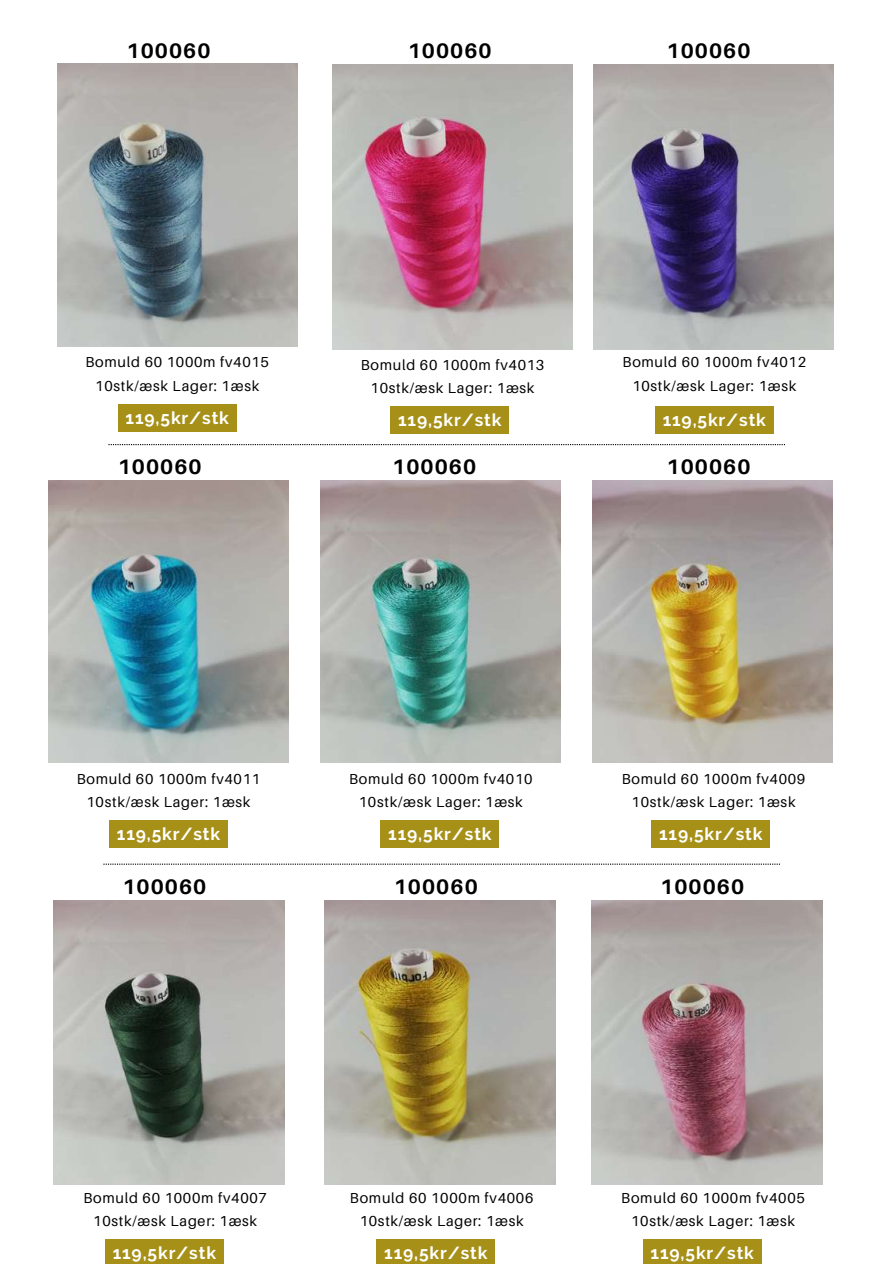
<style>
.page{position:relative;width:893px;height:1264px;background:#fff}
.page>*{position:absolute;margin:0;border:0;box-sizing:border-box;transform-origin:0 0}
.t1{font:700 21px "Aileron";letter-spacing:.05em;color:#000}
.t2{font:700 17.4px "Raleway";letter-spacing:.05em;color:#fff}
.t3{font:14.4px/23.7px "Aileron";letter-spacing:.05em;color:#000;text-align:center}
</style>
<div class="page">
<svg style="left:108px;top:444px;width:677px;height:1px"></svg>
<img style="left:49px;top:480px;width:240px;height:283px">
<img style="left:321px;top:480px;width:239px;height:283px">
<img style="left:592px;top:480px;width:240px;height:283px">
<img style="left:53px;top:900px;width:231px;height:284px">
<svg style="left:103px;top:863px;width:677px;height:1px"></svg>
<img style="left:58px;top:64px;width:239px;height:282px">
<img style="left:594px;top:65px;width:239px;height:284px">
<img style="left:333px;top:65px;width:239px;height:284px">
<img style="left:325px;top:900px;width:230px;height:284px">
<img style="left:591px;top:900px;width:231px;height:284px">
<div style="left:109px;top:820px;width:118px;height:28px;background:#a79017"></div>
<div style="left:381px;top:820px;width:118px;height:28px;background:#a79017"></div>
<div style="left:651px;top:820px;width:118px;height:28px;background:#a79017"></div>
<div style="left:105px;top:1239px;width:118px;height:24px;background:#a79017"></div>
<div style="left:118px;top:404px;width:118px;height:27px;background:#a79017"></div>
<div style="left:655px;top:406px;width:118px;height:28px;background:#a79017"></div>
<div style="left:390px;top:406px;width:119px;height:28px;background:#a79017"></div>
<div style="left:377px;top:1239px;width:118px;height:24px;background:#a79017"></div>
<div style="left:643px;top:1239px;width:118px;height:24px;background:#a79017"></div>
<h1 class="t1" style="left:126px;top:37px;width:85px">100060</h1>
<h1 class="t1" style="left:408px;top:37px;width:85px">100060</h1>
<h1 class="t1" style="left:666px;top:37px;width:85px">100060</h1>
<p class="t3" style="left:85px;top:350px;width:185px">Bomuld 60 1000m fv4015<br>10stk/æsk Lager: 1æsk</p>
<p class="t3" style="left:361px;top:352px;width:185px">Bomuld 60 1000m fv4013<br>10stk/æsk Lager: 1æsk</p>
<p class="t3" style="left:622px;top:350px;width:185px">Bomuld 60 1000m fv4012<br>10stk/æsk Lager: 1æsk</p>
<p class="t2" style="left:126px;top:407px;width:105px">119,5kr/stk</p>
<p class="t2" style="left:398px;top:410px;width:105px">119,5kr/stk</p>
<p class="t2" style="left:662px;top:410px;width:105px">119,5kr/stk</p>
<h1 class="t1" style="left:118px;top:454px;width:85px">100060</h1>
<h1 class="t1" style="left:392px;top:454px;width:85px">100060</h1>
<h1 class="t1" style="left:666px;top:454px;width:85px">100060</h1>
<p class="t3" style="left:77px;top:766px;width:185px">Bomuld 60 1000m fv4011<br>10stk/æsk Lager: 1æsk</p>
<p class="t3" style="left:349px;top:766px;width:185px">Bomuld 60 1000m fv4010<br>10stk/æsk Lager: 1æsk</p>
<p class="t3" style="left:621px;top:766px;width:185px">Bomuld 60 1000m fv4009<br>10stk/æsk Lager: 1æsk</p>
<p class="t2" style="left:117px;top:823px;width:105px">119,5kr/stk</p>
<p class="t2" style="left:388px;top:823px;width:105px">119,5kr/stk</p>
<p class="t2" style="left:659px;top:823px;width:105px">119,5kr/stk</p>
<h1 class="t1" style="left:122px;top:873px;width:85px">100060</h1>
<h1 class="t1" style="left:394px;top:873px;width:85px">100060</h1>
<h1 class="t1" style="left:660px;top:873px;width:85px">100060</h1>
<p class="t3" style="left:83px;top:1185px;width:185px">Bomuld 60 1000m fv4007<br>10stk/æsk Lager: 1æsk</p>
<p class="t2" style="left:113px;top:1242px;width:105px">119,5kr/stk</p>
<p class="t3" style="left:350px;top:1185px;width:185px">Bomuld 60 1000m fv4006<br>10stk/æsk Lager: 1æsk</p>
<p class="t2" style="left:384px;top:1242px;width:105px">119,5kr/stk</p>
<p class="t3" style="left:621px;top:1185px;width:185px">Bomuld 60 1000m fv4005<br>10stk/æsk Lager: 1æsk</p>
<p class="t2" style="left:650px;top:1242px;width:105px">119,5kr/stk</p>
</div>
